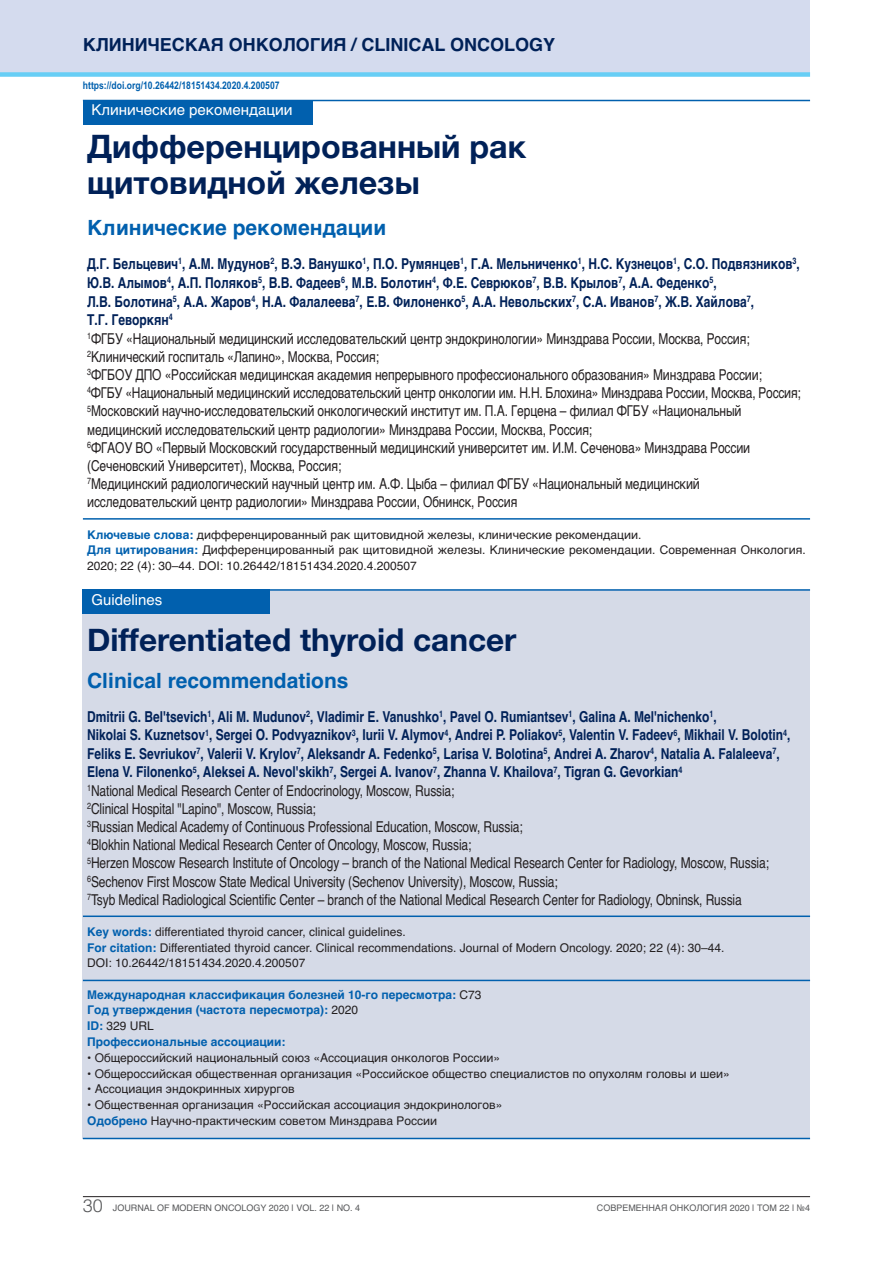
<style>
.page{position:relative;width:893px;height:1263px;background:#fff}
.page>*{position:absolute;margin:0;border:0;box-sizing:border-box;transform-origin:0 0}
.t1{font:700 32.25px/36.2px "Helvetica Neue";color:#002158}
.t2{font:700 31.5px "Helvetica Neue";color:#002158}
.t3{font:700 21px "Helvetica";color:#0160ae}
.t4{font:700 18px "Helvetica";color:#002158}
.t5{font:15px/18.3px "Helvetica";letter-spacing:-.01em;color:#231f20;scale:.8 1}
.t6{font:15px "Helvetica";color:#fff}
.t7{font:12px/15.8px "Helvetica";color:#231f20}
.t8{font:700 12px/15.8px "Helvetica";color:#0160ae}
.t9{font:700 10.5px "Arial Narrow";color:#0160ae}
.t10{font:9px "Helvetica";color:#57585a}
.s1{font-weight:700;color:#002158}
.s2{font-weight:700;color:#0160ae}
.s3{font-weight:400;color:#231f20}
.s4{font-weight:700}
.s5{font-weight:300;font-size:18px}
</style>
<div class="page">
<div style="left:0;top:0;width:810px;height:74px;background:#d4dbee"></div>
<div style="left:0;top:72px;width:810px;height:5px;background:#67cef5"></div>
<hr style="left:83px;top:1196px;width:727px;height:1px;background:#231f20">
<div style="left:83px;top:590px;width:727px;height:548px;background:#d5dae7"></div>
<div style="left:83px;top:100px;width:230px;height:24px;background:#0160ae"></div>
<div style="left:83px;top:589px;width:187px;height:25px;background:#0160ae"></div>
<hr style="left:83px;top:100px;width:727px;height:1px;background:#0160ae">
<hr style="left:83px;top:518px;width:727px;height:2px;background:#0160ae">
<hr style="left:83px;top:589px;width:727px;height:2px;background:#0160ae">
<hr style="left:83px;top:915px;width:727px;height:2px;background:#0160ae">
<hr style="left:83px;top:980px;width:727px;height:1px;background:#0160ae">
<hr style="left:83px;top:1138px;width:727px;height:1px;background:#0160ae">
<p class="t4" style="left:83px;top:38px;width:474px">КЛИНИЧЕСКАЯ ОНКОЛОГИЯ / CLINICAL ONCOLOGY</p>
<p class="t9" style="left:83px;top:82px;width:198px">https://doi.org/10.26442/18151434.2020.4.200507</p>
<p class="t6" style="left:91px;top:105px;width:203px">Клинические рекомендации</p>
<h1 class="t1" style="left:87px;top:128px;width:441px">Дифференцированный рак щитовидной железы</h1>
<h3 class="t3" style="left:87px;top:220px;width:300px">Клинические рекомендации</h3>
<p class="t5" style="left:87px;top:256px;width:893px"><span class="s1">Д.Г. Бельцевич</span><sup>1</sup><span class="s1">, А.М. Мудунов</span><sup>2</sup><span class="s1">, В.Э. Ванушко</span><sup>1</sup><span class="s1">, П.О. Румянцев</span><sup>1</sup><span class="s1">, Г.А. Мельниченко</span><sup>1</sup><span class="s1">, Н.С. Кузнецов</span><sup>1</sup><span class="s1">, С.О. Подвязников</span><sup>3</sup><span class="s1">, Ю.В. Алымов</span><sup>4</sup><span class="s1">, А.П. Поляков</span><sup>5</sup><span class="s1">, В.В. Фадеев</span><sup>6</sup><span class="s1">, М.В. Болотин</span><sup>4</sup><span class="s1">, Ф.Е. Севрюков</span><sup>7</sup><span class="s1">, В.В. Крылов</span><sup>7</sup><span class="s1">, А.А. Феденко</span><sup>5</sup><span class="s1">,<br>Л.В. Болотина</span><sup>5</sup><span class="s1">, А.А. Жаров</span><sup>4</sup><span class="s1">, Н.А. Фалалеева</span><sup>7</sup><span class="s1">, Е.В. Филоненко</span><sup>5</sup><span class="s1">, А.А. Невольских</span><sup>7</sup><span class="s1">, С.А. Иванов</span><sup>7</sup><span class="s1">, Ж.В. Хайлова</span><sup>7</sup><span class="s1">,<br>Т.Г. Геворкян</span><sup>4<br></sup><sup>1</sup>ФГБУ «Национальный медицинский исследовательский центр эндокринологии» Минздрава России, Москва, Россия; <sup>2</sup>Клинический госпиталь «Лапино», Москва, Россия;<br><sup>3</sup>ФГБОУ ДПО «Российская медицинская академия непрерывного профессионального образования» Минздрава России; <sup>4</sup>ФГБУ «Национальный медицинский исследовательский центр онкологии им. Н.Н. Блохина» Минздрава России, Москва, Россия; <sup>5</sup>Московский научно-исследовательский онкологический институт им. П.А. Герцена – филиал ФГБУ «Национальный медицинский исследовательский центр радиологии» Минздрава России, Москва, Россия;<br><sup>6</sup>ФГАОУ ВО «Первый Московский государственный медицинский университет им. И.М. Сеченова» Минздрава России (Сеченовский Университет), Москва, Россия;<br><sup>7</sup>Медицинский радиологический научный центр им. А.Ф. Цыба – филиал ФГБУ «Национальный медицинский исследовательский центр радиологии» Минздрава России, Обнинск, Россия</p>
<p class="t7" style="left:87px;top:527px;width:720px"><span class="s2">Ключевые слова:</span> дифференцированный рак щитовидной железы, клинические рекомендации.<br><span class="s2">Для цитирования:</span> Дифференцированный рак щитовидной железы. Клинические рекомендации. Современная Онкология.<br>2020; 22 (4): 30–44. DOI: 10.26442/18151434.2020.4.200507</p>
<p class="t6" style="left:91px;top:594px;width:72px">Guidelines</p>
<h2 class="t2" style="left:87px;top:620px;width:431px">Differentiated thyroid cancer</h2>
<h3 class="t3" style="left:87px;top:673px;width:263px">Clinical recommendations</h3>
<p class="t5" style="left:87px;top:709px;width:880px"><span class="s1">Dmitrii G. Bel'tsevich</span><sup>1</sup><span class="s1">, Ali M. Mudunov</span><sup>2</sup><span class="s1">, Vladimir E. Vanushko</span><sup>1</sup><span class="s1">, Pavel O. Rumiantsev</span><sup>1</sup><span class="s1">, Galina A. Mel'nichenko</span><sup>1</sup><span class="s1">,<br>Nikolai S. Kuznetsov</span><sup>1</sup><span class="s1">, Sergei O. Podvyaznikov</span><sup>3</sup><span class="s1">, Iurii V. Alymov</span><sup>4</sup><span class="s1">, Andrei P. Poliakov</span><sup>5</sup><span class="s1">, Valentin V. Fadeev</span><sup>6</sup><span class="s1">, Mikhail V. Bolotin</span><sup>4</sup><span class="s1">, Feliks E. Sevriukov</span><sup>7</sup><span class="s1">, Valerii V. Krylov</span><sup>7</sup><span class="s1">, Aleksandr A. Fedenko</span><sup>5</sup><span class="s1">, Larisa V. Bolotina</span><sup>5</sup><span class="s1">, Andrei A. Zharov</span><sup>4</sup><span class="s1">, Natalia A. Falaleeva</span><sup>7</sup><span class="s1">, Elena V. Filonenko</span><sup>5</sup><span class="s1">, Aleksei A. Nevol'skikh</span><sup>7</sup><span class="s1">, Sergei A. Ivanov</span><sup>7</sup><span class="s1">, Zhanna V. Khailova</span><sup>7</sup><span class="s1">, Tigran G. Gevorkian</span><sup>4<br></sup><sup>1</sup>National Medical Research Center of Endocrinology, Moscow, Russia;<br><sup>2</sup>Clinical Hospital "Lapino", Moscow, Russia;<br><sup>3</sup>Russian Medical Academy of Continuous Professional Education, Moscow, Russia;<br><sup>4</sup>Blokhin National Medical Research Center of Oncology, Moscow, Russia;<br><sup>5</sup>Herzen Moscow Research Institute of Oncology – branch of the National Medical Research Center for Radiology, Moscow, Russia; <sup>6</sup>Sechenov First Moscow State Medical University (Sechenov University), Moscow, Russia;<br><sup>7</sup>Tsyb Medical Radiological Scientific Center – branch of the National Medical Research Center for Radiology, Obninsk, Russia</p>
<p class="t7" style="left:87px;top:925px;width:639px"><span class="s2">Key words:</span> differentiated thyroid cancer, clinical guidelines.<br><span class="s2">For citation:</span> Differentiated thyroid cancer. Clinical recommendations. Journal of Modern Oncology. 2020; 22 (4): 30–44.<br>DOI: 10.26442/18151434.2020.4.200507</p>
<p class="t8" style="left:87px;top:987px;width:396px">Международная классификация болезней 10-го пересмотра: <span class="s3">C73<br></span>Год утверждения (частота пересмотра): <span class="s3">2020<br></span>ID: <span class="s3">329 URL<br></span>Профессиональные ассоциации:</p>
<p class="t7" style="left:87px;top:1051px;width:414px"><span class="s4">•</span> Общероссийский национальный союз «Ассоциация онкологов России»</p>
<p class="t7" style="left:87px;top:1066px;width:644px"><span class="s4">•</span> Общероссийская общественная организация «Российское общество специалистов по опухолям головы и шеи»</p>
<p class="t7" style="left:87px;top:1082px;width:209px"><span class="s4">•</span> Ассоциация эндокринных хирургов</p>
<p class="t7" style="left:87px;top:1098px;width:417px"><span class="s4">•</span> Общественная организация «Российская ассоциация эндокринологов»<br><span class="s2">Одобрено</span> Научно-практическим советом Минздрава России</p>
<p class="t10" style="left:83px;top:1204px;width:279px"><span class="s5">30</span> JOURNAL OF MODERN ONCOLOGY 2020 | VOL. 22 | NO. 4</p>
<p class="t10" style="left:597px;top:1204px;width:215px">СОВРЕМЕННАЯ ОНКОЛОГИЯ 2020 | ТОМ 22 | №4</p>
</div>
